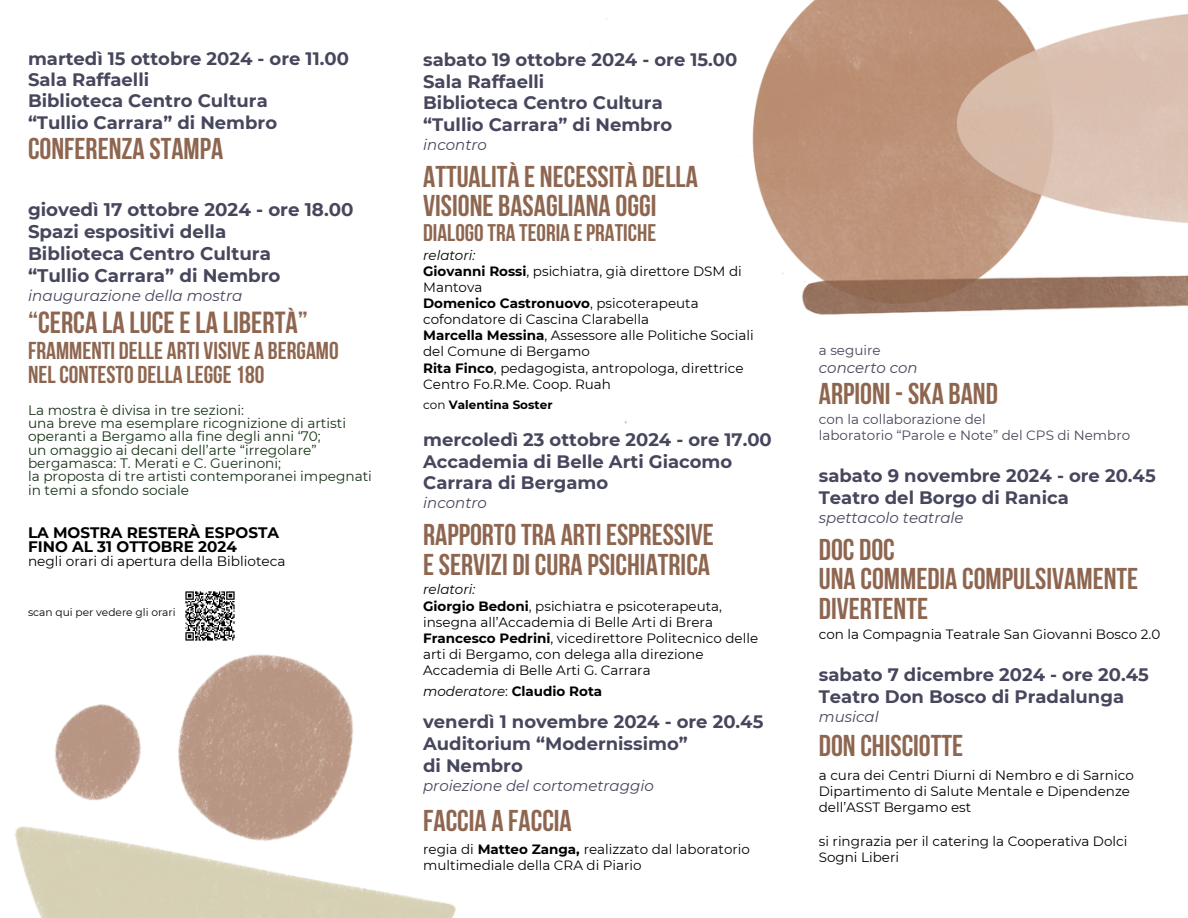
<style>
.page{position:relative;width:1188px;height:918px;background:#fff}
.page>*{position:absolute;margin:0;border:0;box-sizing:border-box;transform-origin:0 0}
.t1{font:700 30.45px "Bebas Neue";color:#8e6650}
.t2{font:700 30px/29.7px "Bebas Neue";color:#8e6650}
.t3{font:700 24.3px/24px "Bebas Neue";color:#8e6650}
.t4{font:700 24px "Bebas Neue";color:#8e6650}
.t5{font:700 18.3px/22px "Montserrat";color:#46465d}
.t6{font:700 18px/21.8px "Montserrat";color:#46465d}
.t7{font:700 15.15px/14.9px "Montserrat";color:#000}
.t8{font:italic 15.15px "Montserrat";color:#46465d}
.t9{font:italic 15px "Montserrat";color:#46465d}
.t10{font:13.65px/13.4px "Montserrat";color:#183218}
.t11{font:13.65px "Montserrat";color:#000}
.t12{font:13.5px/16.2px "Montserrat";color:#000}
.t13{font:13.5px/16.2px "Montserrat";color:#46465d}
.t14{font:700 13.5px "Montserrat";color:#000}
.t15{font:700 12px "Montserrat";color:#000}
.t16{font:10.65px "Montserrat";color:#000}
.s1{font-style:italic}
.s2{font-weight:700}
.s3{font-weight:400}
.s4{font-weight:400;font-style:italic}
</style>
<div class="page">
<img style="left:14px;top:654px;width:442px;height:264px">
<img style="left:531px;top:0;width:657px;height:424px">
<img style="left:185px;top:591px;width:50px;height:50px">
<h3 class="t6" style="left:28px;top:48px;width:322px;line-height:21.3px">martedì 15 ottobre 2024 - ore 11.00<br>Sala Raffaelli<br>Biblioteca Centro Cultura<br>“Tullio Carrara” di Nembro</h3>
<h2 class="t2" style="left:28px;top:137px;width:197px">CONFERENZA STAMPA</h2>
<h3 class="t5" style="left:28px;top:199px;width:327px">giovedì 17 ottobre 2024 - ore 18.00<br>Spazi espositivi della<br>Biblioteca Centro Cultura<br>“Tullio Carrara” di Nembro</h3>
<p class="t8" style="left:28px;top:287px;width:216px">inaugurazione della mostra</p>
<h1 class="t1" style="left:28px;top:311px;width:282px">“CERCA LA LUCEELA LIBERTÀ”</h1>
<h3 class="t3" style="left:28px;top:341px;width:312px">FRAMMENTI DELLE ARTI VISIVE A BERGAMO<br>NELCONTESTO DELLA LEGGE180</h3>
<p class="t10" style="left:28px;top:403px;width:345px">La mostra è divisa in tre sezioni:<br>una breve ma esemplare ricognizione di artisti operanti a Bergamo alla fine degli anni ‘70;<br>un omaggio ai decani dell’arte “irregolare” bergamasca: T. Merati e C. Guerinoni;<br>la proposta di tre artisti contemporanei impegnati in temi a sfondo sociale</p>
<p class="t7" style="left:28px;top:525px;width:253px">LA MOSTRA RESTERÀ ESPOSTA<br>FINO AL 31 OTTOBRE 2024</p>
<p class="t11" style="left:28px;top:552px;width:259px">negli orari di apertura della Biblioteca</p>
<p class="t16" style="left:28px;top:606px;width:149px">scan qui per vedere gli orari</p>
<h3 class="t6" style="left:423px;top:48px;width:316px">sabato 19 ottobre 2024 - ore 15.00<br>Sala Raffaelli<br>Biblioteca Centro Cultura<br>“Tullio Carrara” di Nembro</h3>
<p class="t9" style="left:423px;top:135px;width:65px">incontro</p>
<h2 class="t2" style="left:423px;top:164px;width:276px">ATTUALITÀ E NECESSITÀ DELLA<br>VISIONE BASAGLIANA OGGI</h2>
<h3 class="t4" style="left:423px;top:223px;width:235px">DIALOGOTRA TEORIA EPRATICHE</h3>
<p class="t12" style="left:423px;top:247px;width:332px"><span class="s1">relatori:<br></span><span class="s2">Giovanni Rossi</span>, psichiatra, già direttore DSM di Mantova<br><span class="s2">Domenico Castronuovo</span>, psicoterapeuta cofondatore di Cascina Clarabella<br><span class="s2">Marcella Messina</span>, Assessore alle Politiche Sociali del Comune di Bergamo<br><span class="s2">Rita Finco</span>, pedagogista, antropologa, direttrice Centro Fo.R.Me. Coop. Ruah</p>
<p class="t15" style="left:423px;top:397px;width:131px"><span class="s3">con</span> Valentina Soster</p>
<h3 class="t6" style="left:423px;top:429px;width:350px">mercoledì 23 ottobre 2024 - ore 17.00<br>Accademia di Belle Arti Giacomo<br>Carrara di Bergamo</h3>
<p class="t9" style="left:423px;top:494px;width:65px">incontro</p>
<h2 class="t2" style="left:423px;top:523px;width:292px">RAPPORTOTRA ARTI ESPRESSIVE<br>ESERVIZI DI CURA PSICHIATRICA</h2>
<p class="t12" style="left:423px;top:581px;width:337px"><span class="s1">relatori:<br></span><span class="s2">Giorgio Bedoni</span>, psichiatra e psicoterapeuta, insegna all’Accademia di Belle Arti di Brera <span class="s2">Francesco Pedrini</span>, vicedirettore Politecnico delle arti di Bergamo, con delega alla direzione Accademia di Belle Arti G. Carrara</p>
<p class="t14" style="left:423px;top:683px;width:181px"><span class="s4">moderatore</span><span class="s3">:</span> Claudio Rota</p>
<h3 class="t6" style="left:423px;top:711px;width:342px">venerdì 1 novembre 2024 - ore 20.45<br>Auditorium “Modernissimo”<br>di Nembro</h3>
<p class="t9" style="left:423px;top:776px;width:232px">proiezione del cortometraggio</p>
<h2 class="t2" style="left:423px;top:808px;width:150px">FACCIA A FACCIA</h2>
<p class="t12" style="left:423px;top:841px;width:328px">regia di <span class="s2">Matteo Zanga,</span> realizzato dal laboratorio multimediale della CRA di Piario</p>
<p class="t13" style="left:819px;top:342px;width:63px">a seguire</p>
<p class="t9" style="left:819px;top:358px;width:100px">concerto con</p>
<h2 class="t2" style="left:819px;top:382px;width:181px">ARPIONI -SKA BAND</h2>
<p class="t13" style="left:819px;top:411px;width:313px">con la collaborazione del<br>laboratorio “Parole e Note” del CPS di Nembro</p>
<h3 class="t6" style="left:819px;top:465px;width:338px">sabato 9 novembre 2024 - ore 20.45<br>Teatro del Borgo di Ranica</h3>
<p class="t9" style="left:819px;top:508px;width:146px">spettacolo teatrale</p>
<h2 class="t2" style="left:819px;top:537px;width:321px">DOC DOC<br>UNA COMMEDIA COMPULSIVAMENTE<br>DIVERTENTE</h2>
<p class="t12" style="left:819px;top:626px;width:343px">con la Compagnia Teatrale San Giovanni Bosco 2.0</p>
<h3 class="t6" style="left:819px;top:664px;width:332px">sabato 7 dicembre 2024 - ore 20.45<br>Teatro Don Bosco di Pradalunga</h3>
<p class="t9" style="left:819px;top:707px;width:62px">musical</p>
<h2 class="t2" style="left:819px;top:734px;width:146px">DON CHISCIOTTE</h2>
<p class="t12" style="left:819px;top:767px;width:316px">a cura dei Centri Diurni di Nembro e di Sarnico<br>Dipartimento di Salute Mentale e Dipendenze dell’ASST Bergamo est</p>
<p class="t12" style="left:819px;top:833px;width:310px">si ringrazia per il catering la Cooperativa Dolci<br>Sogni Liberi</p>
</div>
